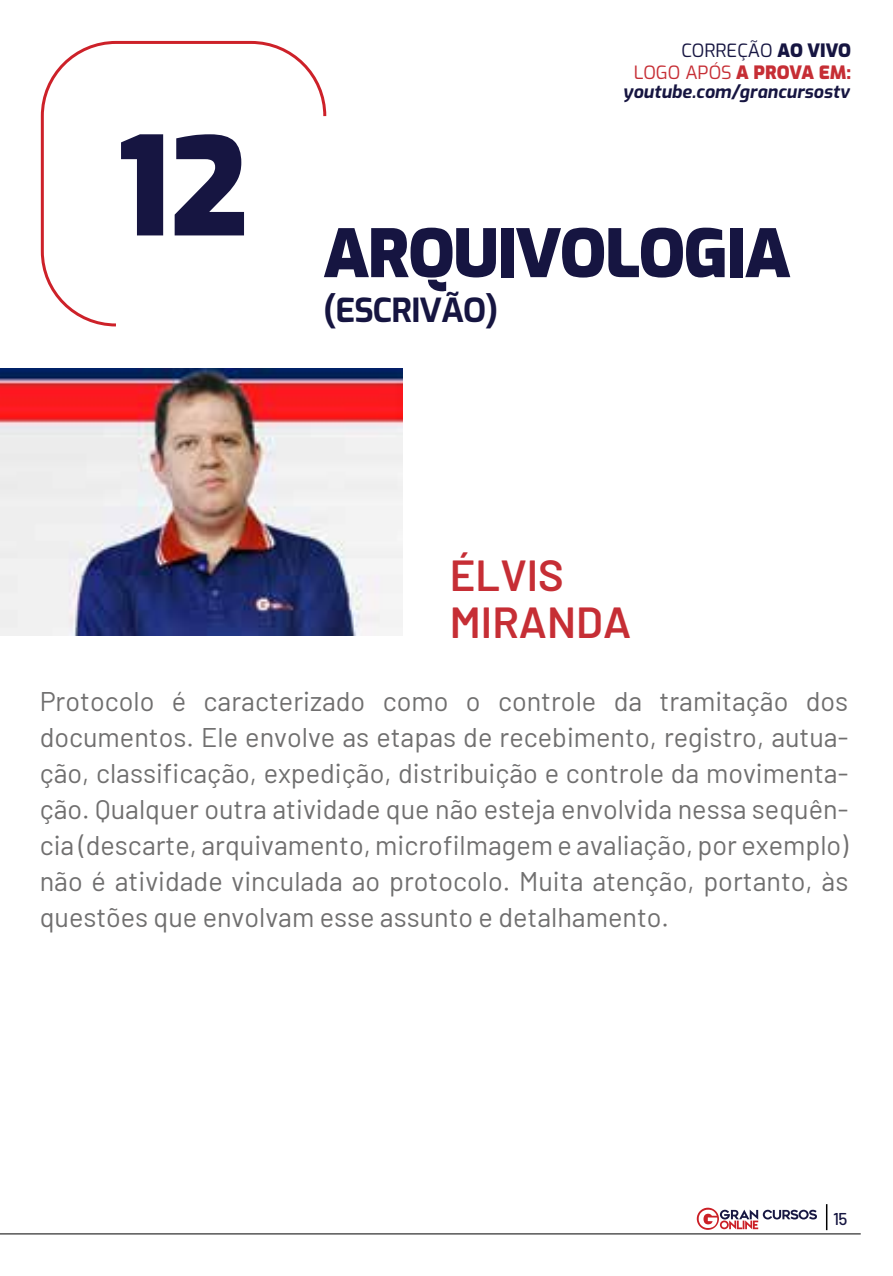
<style>
.page{position:relative;width:893px;height:1276px;background:#fff}
.page>*{position:absolute;margin:0;border:0;box-sizing:border-box;transform-origin:0 0}
.t1{font:900 135px "Exo";color:#161541}
.t2{font:900 66px "Exo";letter-spacing:-.025em;color:#161541}
.t3{font:600 43.5px/47.1px "Barlow";color:#c62e35}
.t4{font:700 33px "Exo";letter-spacing:-.025em;color:#161541}
.t5{font:27px/36px "Barlow";color:#706f6f;text-align:justify}
.t6{font:900 18.3px/21.9px "Exo";color:#c62e35;text-align:right}
.t7{font:italic 700 17.7px "Exo";color:#161541}
.t8{font:500 17.1px "Barlow";color:#171742}
.s1{font-weight:400;color:#161541}
.s2{color:#161541}
.s3{font-weight:400}
</style>
<div class="page">
<img style="left:0;top:369px;width:403px;height:266px">
<svg style="left:41px;top:41px;width:285px;height:285px"></svg>
<hr style="left:0;top:1233px;width:861px;height:1px;background:#000">
<svg style="left:826px;top:1204px;width:1px;height:26px"></svg>
<svg style="left:697px;top:1207px;width:22px;height:22px"></svg>
<svg style="left:699px;top:1209px;width:118px;height:20px"></svg>
<h1 class="t1" style="left:118px;top:82px;width:131px">12</h1>
<p class="t6" style="left:634px;top:38px;width:219px"><span class="s1">CORREÇÃO</span> <span class="s2">AO VIVO<br></span><span class="s3">LOGO APÓS</span> A PROVA EM:</p>
<p class="t7" style="left:623px;top:78px;width:228px">youtube.com/grancursostv</p>
<h2 class="t2" style="left:324px;top:202px;width:469px">ARQUIVOLOGIA</h2>
<p class="t4" style="left:324px;top:286px;width:176px">(ESCRIVÃO)</p>
<h3 class="t3" style="left:450px;top:548px;width:183px">ÉLVIS<br>MIRANDA</h3>
<p class="t5" style="left:40px;top:681px;width:810px">Protocolo é caracterizado como o controle da tramitação dos documentos. Ele envolve as etapas de recebimento, registro, autua&shy;ção, classificação, expedição, distribuição e controle da movimenta&shy;ção. Qualquer outra atividade que não esteja envolvida nessa sequên&shy;cia (descarte, arquivamento, microfilmagem e avaliação, por exemplo) não é atividade vinculada ao protocolo. Muita atenção, portanto, às questões que envolvam esse assunto e detalhamento.</p>
<p class="t8" style="left:833px;top:1206px;width:16px">15</p>
</div>
